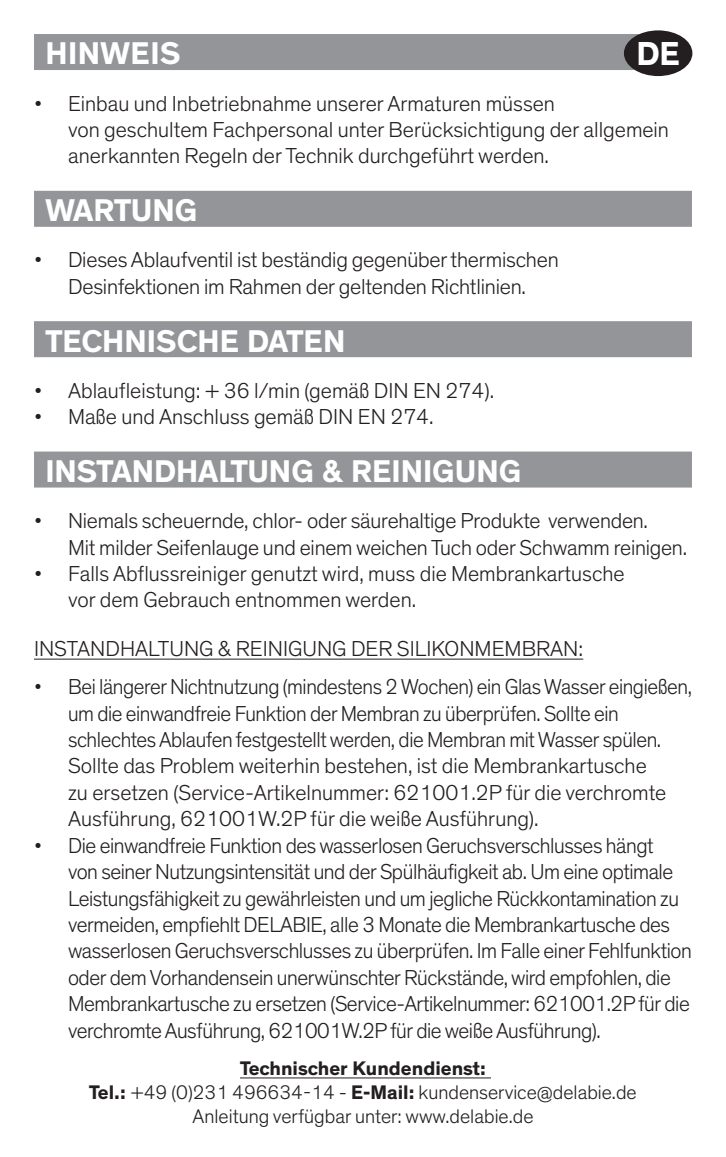
<style>
.page{position:relative;width:726px;height:1157px;background:#fff}
.page>*{position:absolute;margin:0;border:0;box-sizing:border-box;transform-origin:0 0}
.t1{font:700 34px "Theinhardt";color:#fff}
.Titre_filet_gris{font:700 32px "Theinhardt";color:#fff}
.Titre_filet_gris_picto{font:700 32px "Theinhardt";letter-spacing:.015em;color:#fff}
.Texte_puces{font:300 22px/26.4px "Theinhardt";letter-spacing:-.02em;color:#231f20}
.Texte_puces-2{font:300 22px/26.4px "Theinhardt";color:#231f20}
.Texte_puces-3{font:300 22px/26.4px "Theinhardt";letter-spacing:-.02em;color:#231f20;scale:.96 1}
.Texte_standard{font:300 20px/24px "Theinhardt";color:#231f20;text-align:center}
.s1{font-weight:700}
</style>
<div class="page">
<div style="left:34px;top:34px;width:635px;height:36px;background:#939598"></div>
<div style="left:34px;top:191px;width:658px;height:36px;background:#939598"></div>
<div style="left:34px;top:321px;width:658px;height:36px;background:#939598"></div>
<div style="left:34px;top:451px;width:658px;height:36px;background:#939598"></div>
<hr style="left:34px;top:658px;width:549px;height:2px;background:#231f20">
<div style="left:624px;top:30px;width:68px;height:46px;background:#231f20;border-radius:50%"></div>
<hr style="left:240px;top:1077px;width:251px;height:1px;background:#231f20">
<p class="t1" style="left:636px;top:32px;width:45px">DE</p>
<p class="Titre_filet_gris_picto" style="left:46px;top:34px;width:137px">HINWEIS</p>
<p class="Texte_puces-2" style="left:68px;top:90px;width:602px;text-indent:-34px">• Einbau und Inbetriebnahme unserer Armaturen müssen<br>von geschultem Fachpersonal unter Berücksichtigung der allgemein anerkannten Regeln der Technik durchgeführt werden.</p>
<p class="Titre_filet_gris" style="left:45px;top:190px;width:154px">WARTUNG</p>
<p class="Texte_puces" style="left:34px;top:247px;width:526px;text-align:center">• Dieses Ablaufventil ist beständig gegenüber thermischen<br>Desinfektionen im Rahmen der geltenden Richtlinien.</p>
<p class="Titre_filet_gris" style="left:45px;top:321px;width:301px">TECHNISCHE DATEN</p>
<p class="Texte_puces-2" style="left:34px;top:377px;width:462px">• Ablaufleistung: + 36 l/min (gemäß DIN EN 274).</p>
<p class="Texte_puces-2" style="left:34px;top:404px;width:401px">• Maße und Anschluss gemäß DIN EN 274.</p>
<p class="Titre_filet_gris" style="left:45px;top:451px;width:478px">INSTANDHALTUNG &amp; REINIGUNG</p>
<p class="Texte_puces" style="left:68px;top:508px;width:620px;text-indent:-34px">• Niemals scheuernde, chlor- oder säurehaltige Produkte verwenden.<br>Mit milder Seifenlauge und einem weichen Tuch oder Schwamm reinigen.</p>
<p class="Texte_puces-2" style="left:68px;top:561px;width:558px;text-indent:-34px">• Falls Abflussreiniger genutzt wird, muss die Membrankartusche vor dem Gebrauch entnommen werden.</p>
<p class="Texte_puces-2" style="left:34px;top:636px;width:551px">INSTANDHALTUNG &amp; REINIGUNG DER SILIKONMEMBRAN:</p>
<p class="Texte_puces-3" style="left:68px;top:674px;width:651px;text-indent:-34px">• Bei längerer Nichtnutzung (mindestens 2 Wochen) ein Glas Wasser eingießen, um die einwandfreie Funktion der Membran zu überprüfen. Sollte ein schlechtes Ablaufen festgestellt werden, die Membran mit Wasser spülen.<br>Sollte das Problem weiterhin bestehen, ist die Membrankartusche<br>zu ersetzen (Service-Artikelnummer: 621001.2P für die verchromte Ausführung, 621001W.2P für die weiße Ausführung).</p>
<p class="Texte_puces" style="left:68px;top:832px;width:625px;text-indent:-34px">• Die einwandfreie Funktion des wasserlosen Geruchsverschlusses hängt<br>von seiner Nutzungsintensität und der Spülhäufigkeit ab. Um eine optimale Leistungsfähigkeit zu gewährleisten und um jegliche Rückkontamination zu vermeiden, empfiehlt DELABIE, alle 3 Monate die Membrankartusche des wasserlosen Geruchsverschlusses zu überprüfen. Im Falle einer Fehlfunktion oder dem Vorhandensein unerwünschter Rückstände, wird empfohlen, die Membrankartusche zu ersetzen (Service-Artikelnummer: 621001.2P für die verchromte Ausführung, 621001W.2P für die weiße Ausführung).</p>
<p class="Texte_standard" style="left:89px;top:1056px;width:549px"><span class="s1">Technischer Kundendienst:<br>Tel.:</span> +49 (0)231 496634-14 - <span class="s1">E-Mail:</span> kundenservice@delabie.de<br>Anleitung verfügbar unter: www.delabie.de</p>
</div>
